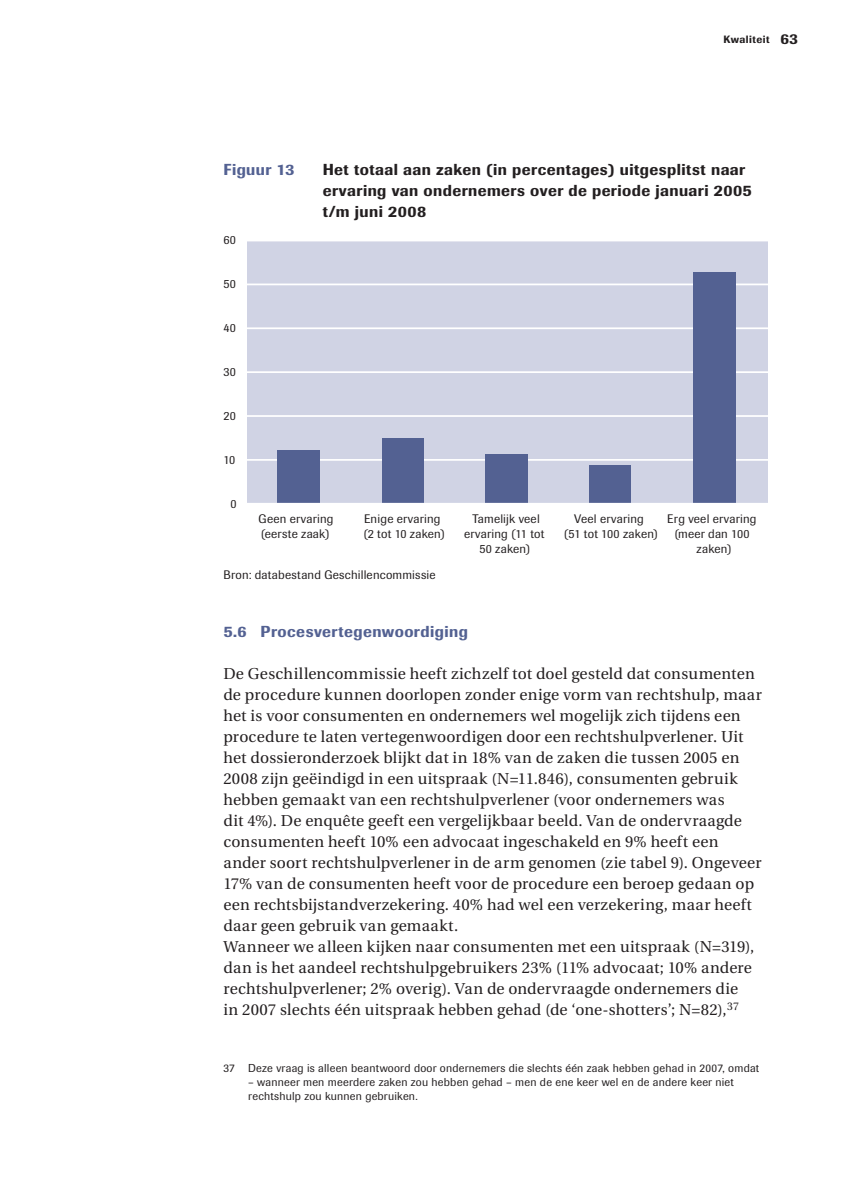
<style>
.page{position:relative;width:844px;height:1191px;background:#fff}
.page>*{position:absolute;margin:0;border:0;box-sizing:border-box;transform-origin:0 0}
.P_H{font:15.75px/21px "Utopia";letter-spacing:.01em;color:#231f20}
.Caption_F{font:500 15.75px/21px "Imago";letter-spacing:.025em;color:#231f20}
.Caption_F-2{font:500 15.75px "Imago";letter-spacing:.025em;color:#536192}
.t1{font:12.25px/14.7px "Supersonic TBSK";letter-spacing:.02em;color:#231f20;text-align:center}
.Source_F{font:12.25px "Supersonic BSK";letter-spacing:.015em;color:#231f20}
.Footnote{font:11.38px/13.7px "Supersonic BSK";letter-spacing:.02em;color:#231f20}
.t2{font:500 10.5px "Imago";letter-spacing:.04em;color:#231f20}
.s1{font-size:14.88px}
</style>
<div class="page">
<div style="left:247px;top:240px;width:519px;height:264px;background:#d0d3e4"></div>
<hr style="left:247px;top:459px;width:519px;height:2px;background:#fff">
<hr style="left:247px;top:415px;width:519px;height:2px;background:#fff">
<hr style="left:247px;top:371px;width:519px;height:2px;background:#fff">
<hr style="left:247px;top:327px;width:519px;height:2px;background:#fff">
<hr style="left:247px;top:283px;width:519px;height:2px;background:#fff">
<hr style="left:247px;top:240px;width:519px;height:1px;background:#fff">
<div style="left:277px;top:450px;width:42px;height:54px;background:#536192"></div>
<div style="left:382px;top:438px;width:41px;height:66px;background:#536192"></div>
<div style="left:485px;top:454px;width:42px;height:50px;background:#536192"></div>
<div style="left:589px;top:465px;width:41px;height:39px;background:#536192"></div>
<div style="left:693px;top:273px;width:42px;height:231px;background:#536192"></div>
<hr style="left:247px;top:503px;width:519px;height:1px;background:#fff">
<p class="t2" style="left:723px;top:33px;width:76px">Kwaliteit <span class="s1">63</span></p>
<p class="Caption_F-2" style="left:223px;top:160px;width:73px">Figuur 13</p>
<p class="Caption_F" style="left:322px;top:159px;width:430px">Het totaal aan zaken (in percentages) uitgesplitst naar ervaring van ondernemers over de periode januari 2005 t/m juni 2008</p>
<p class="t1" style="left:223px;top:233px;width:14px">60</p>
<p class="t1" style="left:223px;top:277px;width:14px">50</p>
<p class="t1" style="left:223px;top:321px;width:14px">40</p>
<p class="t1" style="left:223px;top:364px;width:14px">30</p>
<p class="t1" style="left:223px;top:408px;width:14px">20</p>
<p class="t1" style="left:223px;top:452px;width:13px">10</p>
<p class="t1" style="left:230px;top:496px;width:8px">0</p>
<p class="t1" style="left:258px;top:512px;width:76px;text-align:left">Geen ervaring (eerste zaak)</p>
<p class="t1" style="left:363px;top:512px;width:83px;text-align:left">Enige ervaring (2 tot 10 zaken)</p>
<p class="t1" style="left:464px;top:512px;width:82px">Tamelijk veel ervaring (11 tot<br>50 zaken)</p>
<p class="t1" style="left:563px;top:512px;width:95px">Veel ervaring<br>(51 tot 100 zaken)</p>
<p class="t1" style="left:667px;top:512px;width:91px">Erg veel ervaring (meer dan 100 zaken)</p>
<p class="Source_F" style="left:223px;top:567px;width:214px">Bron: databestand Geschillencommissie</p>
<h2 class="Caption_F-2" style="left:223px;top:622px;width:246px">5.6 Procesvertegenwoordiging</h2>
<p class="P_H" style="left:223px;top:663px;width:540px">De Geschillencommissie heeft zichzelf tot doel gesteld dat consumenten de procedure kunnen doorlopen zonder enige vorm van rechtshulp, maar het is voor consumenten en ondernemers wel mogelijk zich tijdens een procedure te laten vertegenwoordigen door een rechtshulpverlener. Uit het dossieronderzoek blijkt dat in 18% van de zaken die tussen 2005 en 2008 zijn geëindigd in een uitspraak (N=11.846), consumenten gebruik hebben gemaakt van een rechtshulpverlener (voor ondernemers was<br>dit 4%). De enquête geeft een vergelijkbaar beeld. Van de ondervraagde consumenten heeft 10% een advocaat ingeschakeld en 9% heeft een ander soort rechtshulpverlener in de arm genomen (zie tabel 9). Ongeveer 17% van de consumenten heeft voor de procedure een beroep gedaan op een rechtsbijstandverzekering. 40% had wel een verzekering, maar heeft daar geen gebruik van gemaakt.</p>
<p class="P_H" style="left:223px;top:936px;width:532px">Wanneer we alleen kijken naar consumenten met een uitspraak (N=319), dan is het aandeel rechtshulpgebruikers 23% (11% advocaat; 10% andere rechtshulpverlener; 2% overig). Van de ondervraagde ondernemers die in 2007 slechts één uitspraak hebben gehad (de ‘one-shotters’; N=82),<sup>37</sup></p>
<p class="Footnote" style="left:223px;top:1061px;width:537px">37 Deze vraag is alleen beantwoord door ondernemers die slechts één zaak hebben gehad in 2007, omdat</p>
<p class="Footnote" style="left:248px;top:1075px;width:487px">– wanneer men meerdere zaken zou hebben gehad – men de ene keer wel en de andere keer niet rechtshulp zou kunnen gebruiken.</p>
</div>
